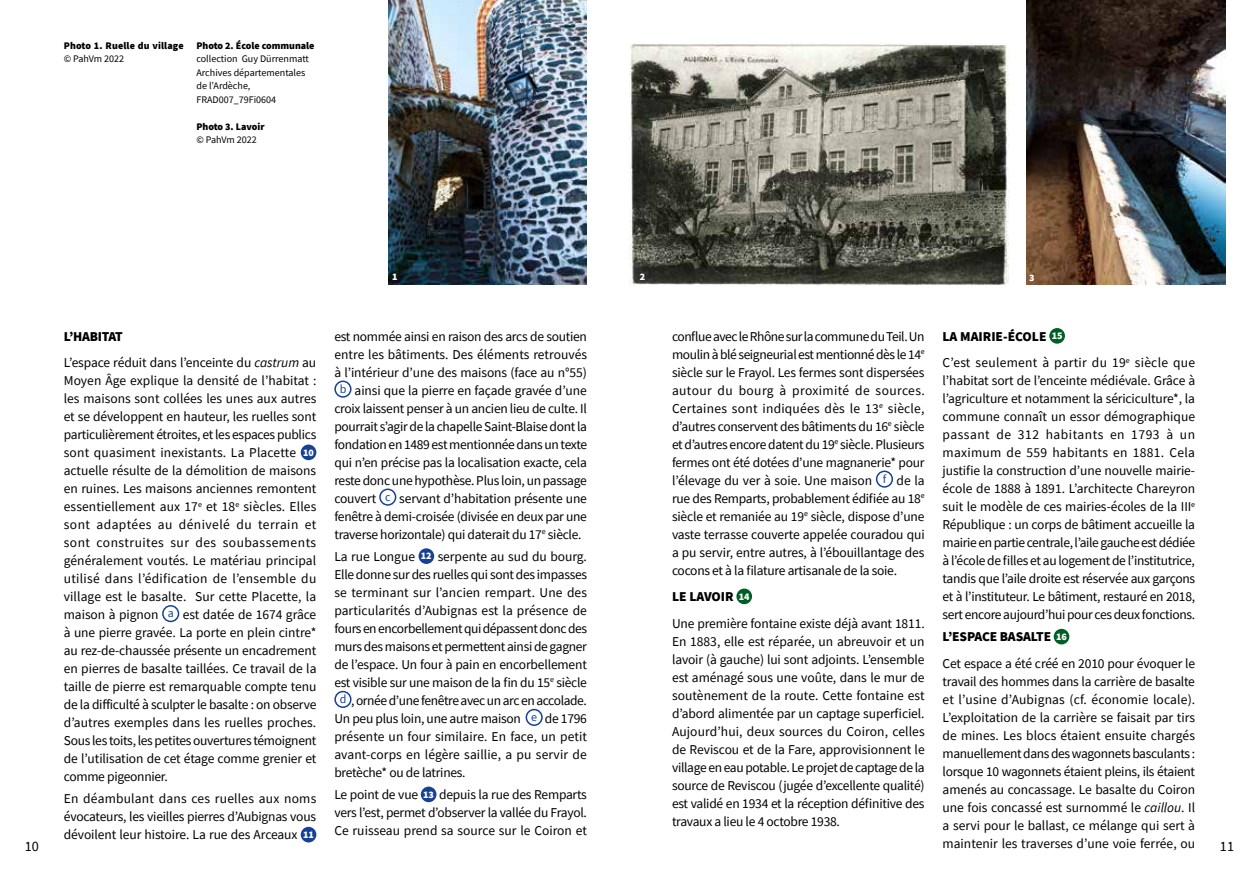
<style>
.page{position:relative;width:1259px;height:893px;background:#fff}
.page>*{position:absolute;margin:0;border:0;box-sizing:border-box;transform-origin:0 0}
.t1{font:14.25px "Source Sans Pro";color:#000}
.t2{font:13.5px/18px "Source Sans Pro";letter-spacing:-.01em;color:#000;text-align:justify}
.t3{font:13.5px "Source Sans Pro";letter-spacing:-.03em;color:#000}
.t4{font:13.5px "Source Sans Pro";letter-spacing:.01em;color:#000}
.t5{font:900 13.5px "Source Sans Pro";color:#000}
.t6{font:10.05px/13.5px "Source Sans Pro";color:#000}
.t7{font:900 10.05px "Source Sans Pro";color:#000}
.t8{font:900 10.05px "Source Sans Pro";color:#fff}
.s1{font-style:italic}
.s2{font-size:12px;color:#164194}
.s3{font-weight:900;font-size:10.05px;color:#fff}
.s4{font-weight:900}
</style>
<div class="page">
<img style="left:1026px;top:0;width:199px;height:285px">
<img style="left:389px;top:0;width:198px;height:284px">
<img style="left:629px;top:44px;width:379px;height:242px">
<div style="left:301px;top:445px;width:15px;height:15px;background:#164194;border-radius:50%"></div>
<div style="left:162px;top:605px;width:17px;height:17px;border:2px solid #164194;border-radius:50%"></div>
<div style="left:301px;top:827px;width:15px;height:15px;background:#164194;border-radius:50%"></div>
<div style="left:334px;top:381px;width:17px;height:17px;border:2px solid #164194;border-radius:50%"></div>
<div style="left:379px;top:489px;width:17px;height:17px;border:2px solid #164194;border-radius:50%"></div>
<div style="left:418px;top:548px;width:16px;height:16px;background:#164194;border-radius:50%"></div>
<div style="left:334px;top:691px;width:17px;height:17px;border:2px solid #164194;border-radius:50%"></div>
<div style="left:525px;top:709px;width:18px;height:17px;border:2px solid #164194;border-radius:50%"></div>
<div style="left:421px;top:787px;width:15px;height:15px;background:#164194;border-radius:50%"></div>
<div style="left:876px;top:471px;width:17px;height:17px;border:2px solid #164194;border-radius:50%"></div>
<div style="left:736px;top:589px;width:16px;height:15px;background:#005f27;border-radius:50%"></div>
<div style="left:1049px;top:328px;width:16px;height:16px;background:#005f27;border-radius:50%"></div>
<div style="left:1053px;top:629px;width:16px;height:15px;background:#005f27;border-radius:50%"></div>
<p class="t7" style="left:64px;top:38px;width:121px">Photo 1. Ruelle du village</p>
<p class="t6" style="left:64px;top:52px;width:62px">© PahVm 2022</p>
<p class="t7" style="left:196px;top:38px;width:120px">Photo 2. École communale</p>
<p class="t6" style="left:196px;top:52px;width:114px">collection Guy Dürrenmatt<br>Archives départementales de l’Ardèche,<br>FRAD007_79Fi0604</p>
<p class="t7" style="left:196px;top:119px;width:70px">Photo 3. Lavoir</p>
<p class="t6" style="left:196px;top:133px;width:62px">© PahVm 2022</p>
<p class="t8" style="left:392px;top:269px;width:7px">1</p>
<p class="t8" style="left:1029px;top:270px;width:7px">3</p>
<p class="t8" style="left:640px;top:269px;width:7px">2</p>
<p class="t5" style="left:942px;top:327px;width:26px">la mairie</p>
<p class="t5" style="left:1003px;top:327px;width:14px">-école</p>
<p class="t8" style="left:1051px;top:329px;width:12px">15</p>
<p class="t2" style="left:942px;top:354px;width:254px">C’est seulement à partir du 19<sup>e</sup> siècle que l’habitat sort de l’enceinte médiévale. Grâce à l’agriculture et notamment la sériciculture*, la commune connaît un essor démographique passant de 312 habitants en 1793 à un maximum de 559 habitants en 1881. Cela justifie la construction d’une nouvelle mairie&shy;école de 1888 à 1891. L’architecte Chareyron suit le modèle de ces mairies-écoles de la III<sup>e </sup>République : un corps de bâtiment accueille la mairie en partie centrale, l’aile gauche est dédiée à l’école de filles et au logement de l’institutrice, tandis que l’aile droite est réservée aux garçons et à l’instituteur. Le bâtiment, restauré en 2018, sert encore aujourd’hui pour ces deux fonctions.</p>
<p class="t5" style="left:942px;top:628px;width:18px">L’espace</p>
<p class="t5" style="left:999px;top:628px;width:9px">basalte</p>
<p class="t8" style="left:1056px;top:630px;width:12px">16</p>
<p class="t2" style="left:942px;top:654px;width:254px">Cet espace a été créé en 2010 pour évoquer le travail des hommes dans la carrière de basalte et l’usine d’Aubignas (cf. économie locale).<br>L’exploitation de la carrière se faisait par tirs de mines. Les blocs étaient ensuite chargés manuellement dans des wagonnets basculants : lorsque 10 wagonnets étaient pleins, ils étaient amenés au concassage. Le basalte du Coiron une fois concassé est surnommé le <span class="s1">caillou</span>. Il a servi pour le ballast, ce mélange qui sert à maintenir les traverses d’une voie ferrée, ou</p>
<p class="t2" style="left:334px;top:327px;width:254px;text-align:center">est nommée ainsi en raison des arcs de soutien entre les bâtiments. Des éléments retrouvés à l’intérieur d’une des maisons (face au n°55) <span class="s2">b</span> ainsi que la pierre en façade gravée d’une croix laissent penser à un ancien lieu de culte. Il pourrait s’agir de la chapelle Saint-Blaise dont la fondation en 1489 est mentionnée dans un texte qui n’en précise pas la localisation exacte, cela reste donc une hypothèse. Plus loin, un passage couvert <span class="s2">c</span> servant d’habitation présente une fenêtre à demi-croisée (divisée en deux par une traverse horizontale) qui daterait du 17<sup>e</sup> siècle.</p>
<p class="t2" style="left:334px;top:547px;width:254px">La rue Longue <span class="s3">12</span> serpente au sud du bourg.</p>
<p class="t2" style="left:334px;top:565px;width:254px">Elle donne sur des ruelles qui sont des impasses</p>
<p class="t4" style="left:334px;top:584px;width:254px">se terminant sur l’ancien rempart. Une des</p>
<p class="t2" style="left:334px;top:601px;width:254px">particularités d’Aubignas est la présence de</p>
<p class="t3" style="left:334px;top:620px;width:254px">fours en encorbellement qui dépassent donc des</p>
<p class="t2" style="left:334px;top:637px;width:254px">murs des maisons et permettent ainsi de gagner</p>
<p class="t2" style="left:334px;top:655px;width:254px">de l’espace. Un four à pain en encorbellement</p>
<p class="t2" style="left:334px;top:673px;width:254px">est visible sur une maison de la fin du 15<sup>e</sup> siècle</p>
<p class="t3" style="left:340px;top:692px;width:249px"><span class="s2">d</span> , ornée d’une fenêtre avec un arc en accolade.</p>
<p class="t2" style="left:334px;top:709px;width:254px">Un peu plus loin, une autre maison <span class="s2">e</span> de 1796</p>
<p class="t2" style="left:334px;top:727px;width:254px">présente un four similaire. En face, un petit</p>
<p class="t4" style="left:334px;top:746px;width:254px">avant-corps en légère saillie, a pu servir de</p>
<p class="t2" style="left:334px;top:763px;width:133px">bretèche* ou de latrines.</p>
<p class="t2" style="left:334px;top:786px;width:254px">Le point de vue <span class="s3">13</span> depuis la rue des Remparts vers l’est, permet d’observer la vallée du Frayol.<br>Ce ruisseau prend sa source sur le Coiron et</p>
<p class="t2" style="left:672px;top:327px;width:254px">conflue avec le Rhône sur la commune du Teil. Un moulin à blé seigneurial est mentionné dès le 14<sup>e </sup>siècle sur le Frayol. Les fermes sont dispersées autour du bourg à proximité de sources.<br>Certaines sont indiquées dès le 13<sup>e</sup> siècle, d’autres conservent des bâtiments du 16<sup>e</sup> siècle et d’autres encore datent du 19<sup>e</sup> siècle. Plusieurs fermes ont été dotées d’une magnanerie* pour l’élevage du ver à soie. Une maison <span class="s2">f</span> de la rue des Remparts, probablement édifiée au 18<sup>e </sup>siècle et remaniée au 19<sup>e</sup> siècle, dispose d’une vaste terrasse couverte appelée couradou qui a pu servir, entre autres, à l’ébouillantage des cocons et à la filature artisanale de la soie.</p>
<p class="t2" style="left:672px;top:583px;width:254px;line-height:26.5px"><span class="s4">lE LAVOIR</span> <span class="s3">14<br></span>Une première fontaine existe déjà avant 1811.</p>
<p class="t2" style="left:672px;top:632px;width:254px">En 1883, elle est réparée, un abreuvoir et un lavoir (à gauche) lui sont adjoints. L’ensemble est aménagé sous une voûte, dans le mur de soutènement de la route. Cette fontaine est d’abord alimentée par un captage superficiel.<br>Aujourd’hui, deux sources du Coiron, celles de Reviscou et de la Fare, approvisionnent le village en eau potable. Le projet de captage de la source de Reviscou (jugée d’excellente qualité) est validé en 1934 et la réception définitive des travaux a lieu le 4 octobre 1938.</p>
<p class="t2" style="left:64px;top:323px;width:254px;line-height:26.5px"><span class="s4">L’habitat<br></span>L’espace réduit dans l’enceinte du <span class="s1">castrum</span> au</p>
<p class="t2" style="left:64px;top:372px;width:254px;text-align:left">Moyen Âge explique la densité de l’habitat : les maisons sont collées les unes aux autres et se développent en hauteur, les ruelles sont particulièrement étroites, et les espaces publics sont quasiment inexistants. La Placette <span class="s3">10 </span>actuelle résulte de la démolition de maisons en ruines. Les maisons anciennes remontent essentiellement aux 17<sup>e</sup> et 18<sup>e</sup> siècles. Elles sont adaptées au dénivelé du terrain et sont construites sur des soubassements généralement voutés. Le matériau principal utilisé dans l’édification de l’ensemble du village est le basalte. Sur cette Placette, la maison à pignon <span class="s2">a</span> est datée de 1674 grâce à une pierre gravée. La porte en plein cintre* au rez-de-chaussée présente un encadrement en pierres de basalte taillées. Ce travail de la taille de pierre est remarquable compte tenu de la difficulté à sculpter le basalte : on observe d’autres exemples dans les ruelles proches.<br>Sous les toits, les petites ouvertures témoignent de l’utilisation de cet étage comme grenier et comme pigeonnier.</p>
<p class="t2" style="left:64px;top:790px;width:254px">En déambulant dans ces ruelles aux noms évocateurs, les vieilles pierres d’Aubignas vous dévoilent leur histoire. La rue des Arceaux <span class="s3">11</span></p>
<p class="t1" style="left:25px;top:837px;width:16px">10</p>
<p class="t1" style="left:1220px;top:837px;width:16px">11</p>
</div>
